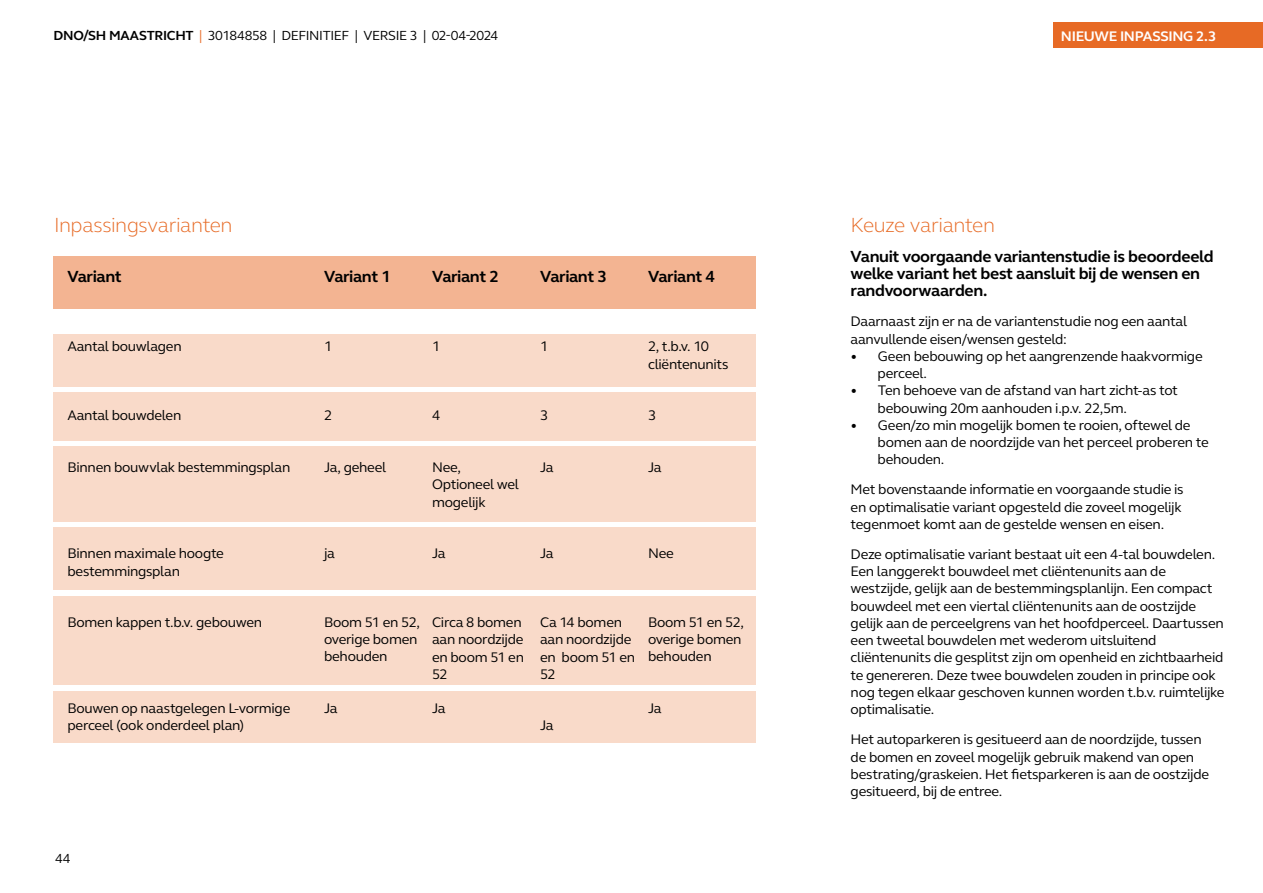
<style>
.page{position:relative;width:1263px;height:893px;background:#fff}
.page>*{position:absolute;margin:0;border:0;box-sizing:border-box;transform-origin:0 0}
.t1{font:300 21px "FS Elliot Pro";letter-spacing:-.02em;color:#e76a25}
.t2{font:700 16.5px/17.2px "FS Elliot Pro";letter-spacing:-.02em;color:#000}
.t3{font:14.25px/17.2px "FS Elliot Pro";letter-spacing:-.02em;color:#000}
.t4{font:700 14.25px "FS Elliot Pro";letter-spacing:-.025em;color:#fff}
.t5{font:13.5px "FS Elliot Pro";letter-spacing:-.025em;color:#000}
.s1{font-weight:700}
.s2{color:#e76a25}
</style>
<div class="page">
<div style="left:54px;top:334px;width:702px;height:52px;background:#f9dac9"></div>
<div style="left:54px;top:257px;width:702px;height:52px;background:#f3b492"></div>
<div style="left:54px;top:392px;width:702px;height:49px;background:#f9dac9"></div>
<div style="left:54px;top:446px;width:702px;height:76px;background:#f9dac9"></div>
<div style="left:54px;top:527px;width:702px;height:63px;background:#f9dac9"></div>
<div style="left:54px;top:596px;width:702px;height:88px;background:#f9dac9"></div>
<div style="left:54px;top:691px;width:702px;height:51px;background:#f9dac9"></div>
<div style="left:1053px;top:22px;width:210px;height:26px;background:#e76a25"></div>
<p class="t5" style="left:54px;top:26px;width:446px"><span class="s1">DNO/SH MAASTRICHT</span> <span class="s2">|</span> 30184858 | DEFINITIEF | VERSIE 3 | 02-04-2024</p>
<p class="t4" style="left:1061px;top:26px;width:157px">NIEUWE INPASSING 2.3</p>
<h1 class="t1" style="left:54px;top:211px;width:180px">Inpassingsvarianten</h1>
<p class="t2" style="left:68px;top:268px;width:56px">Variant</p>
<p class="t2" style="left:324px;top:268px;width:69px">Variant 1</p>
<p class="t2" style="left:432px;top:268px;width:69px">Variant 2</p>
<p class="t2" style="left:540px;top:268px;width:69px">Variant 3</p>
<p class="t2" style="left:648px;top:268px;width:69px">Variant 4</p>
<p class="t3" style="left:68px;top:338px;width:116px">Aantal bouwlagen</p>
<p class="t3" style="left:324px;top:338px;width:10px">1</p>
<p class="t3" style="left:432px;top:338px;width:10px">1</p>
<p class="t3" style="left:540px;top:338px;width:10px">1</p>
<p class="t3" style="left:648px;top:338px;width:82px">2, t.b.v. 10 cliëntenunits</p>
<p class="t3" style="left:68px;top:407px;width:115px">Aantal bouwdelen</p>
<p class="t3" style="left:324px;top:407px;width:10px">2</p>
<p class="t3" style="left:432px;top:407px;width:10px">4</p>
<p class="t3" style="left:540px;top:407px;width:10px">3</p>
<p class="t3" style="left:648px;top:407px;width:10px">3</p>
<p class="t3" style="left:68px;top:458px;width:224px">Binnen bouwvlak bestemmingsplan</p>
<p class="t3" style="left:68px;top:545px;width:158px">Binnen maximale hoogte bestemmingsplan</p>
<p class="t3" style="left:68px;top:614px;width:196px">Bomen kappen t.b.v. gebouwen</p>
<p class="t3" style="left:68px;top:699px;width:224px">Bouwen op naastgelegen L-vormige perceel (ook onderdeel plan)</p>
<p class="t3" style="left:324px;top:458px;width:64px">Ja, geheel</p>
<p class="t3" style="left:324px;top:544px;width:12px">ja</p>
<p class="t3" style="left:432px;top:458px;width:88px">Nee,<br>Optioneel wel mogelijk</p>
<p class="t3" style="left:432px;top:545px;width:15px">Ja</p>
<p class="t3" style="left:540px;top:458px;width:15px">Ja</p>
<p class="t3" style="left:540px;top:545px;width:15px">Ja</p>
<p class="t3" style="left:648px;top:458px;width:15px">Ja</p>
<p class="t3" style="left:648px;top:544px;width:27px">Nee</p>
<p class="t3" style="left:324px;top:613px;width:97px">Boom 51 en 52, overige bomen behouden</p>
<p class="t3" style="left:324px;top:699px;width:15px">Ja</p>
<p class="t3" style="left:432px;top:613px;width:93px">Circa 8 bomen aan noordzijde en boom 51 en<br>52</p>
<p class="t3" style="left:432px;top:699px;width:15px">Ja</p>
<p class="t3" style="left:540px;top:613px;width:97px">Ca 14 bomen aan noordzijde en boom 51 en<br>52</p>
<p class="t3" style="left:540px;top:717px;width:15px">Ja</p>
<p class="t3" style="left:648px;top:613px;width:97px">Boom 51 en 52, overige bomen behouden</p>
<p class="t3" style="left:648px;top:699px;width:15px">Ja</p>
<h1 class="t1" style="left:850px;top:211px;width:146px">Keuze varianten</h1>
<p class="t2" style="left:850px;top:247px;width:365px">Vanuit voorgaande variantenstudie is beoordeeld welke variant het best aansluit bij de wensen en randvoorwaarden.</p>
<p class="t3" style="left:850px;top:312px;width:338px">Daarnaast zijn er na de variantenstudie nog een aantal aanvullende eisen/wensen gesteld:</p>
<p class="t3" style="left:878px;top:347px;width:327px;text-indent:-27px">• Geen bebouwing op het aangrenzende haakvormige perceel.</p>
<p class="t3" style="left:878px;top:381px;width:302px;text-indent:-27px">• Ten behoeve van de afstand van hart zicht-as tot bebouwing 20m aanhouden i.p.v. 22,5m.</p>
<p class="t3" style="left:878px;top:416px;width:333px;text-indent:-27px">• Geen/zo min mogelijk bomen te rooien, oftewel de bomen aan de noordzijde van het perceel proberen te behouden.</p>
<p class="t3" style="left:850px;top:481px;width:334px">Met bovenstaande informatie en voorgaande studie is en optimalisatie variant opgesteld die zoveel mogelijk tegenmoet komt aan de gestelde wensen en eisen.</p>
<p class="t3" style="left:850px;top:545px;width:375px">Deze optimalisatie variant bestaat uit een 4-tal bouwdelen.<br>Een langgerekt bouwdeel met cliëntenunits aan de westzijde, gelijk aan de bestemmingsplanlijn. Een compact bouwdeel met een viertal cliëntenunits aan de oostzijde gelijk aan de perceelgrens van het hoofdperceel. Daartussen een tweetal bouwdelen met wederom uitsluitend cliëntenunits die gesplitst zijn om openheid en zichtbaarheid te genereren. Deze twee bouwdelen zouden in principe ook nog tegen elkaar geschoven kunnen worden t.b.v. ruimtelijke optimalisatie.</p>
<p class="t3" style="left:850px;top:730px;width:360px">Het autoparkeren is gesitueerd aan de noordzijde, tussen de bomen en zoveel mogelijk gebruik makend van open bestrating/graskeien. Het fietsparkeren is aan de oostzijde gesitueerd, bij de entree.</p>
<p class="t5" style="left:55px;top:850px;width:17px">44</p>
</div>
